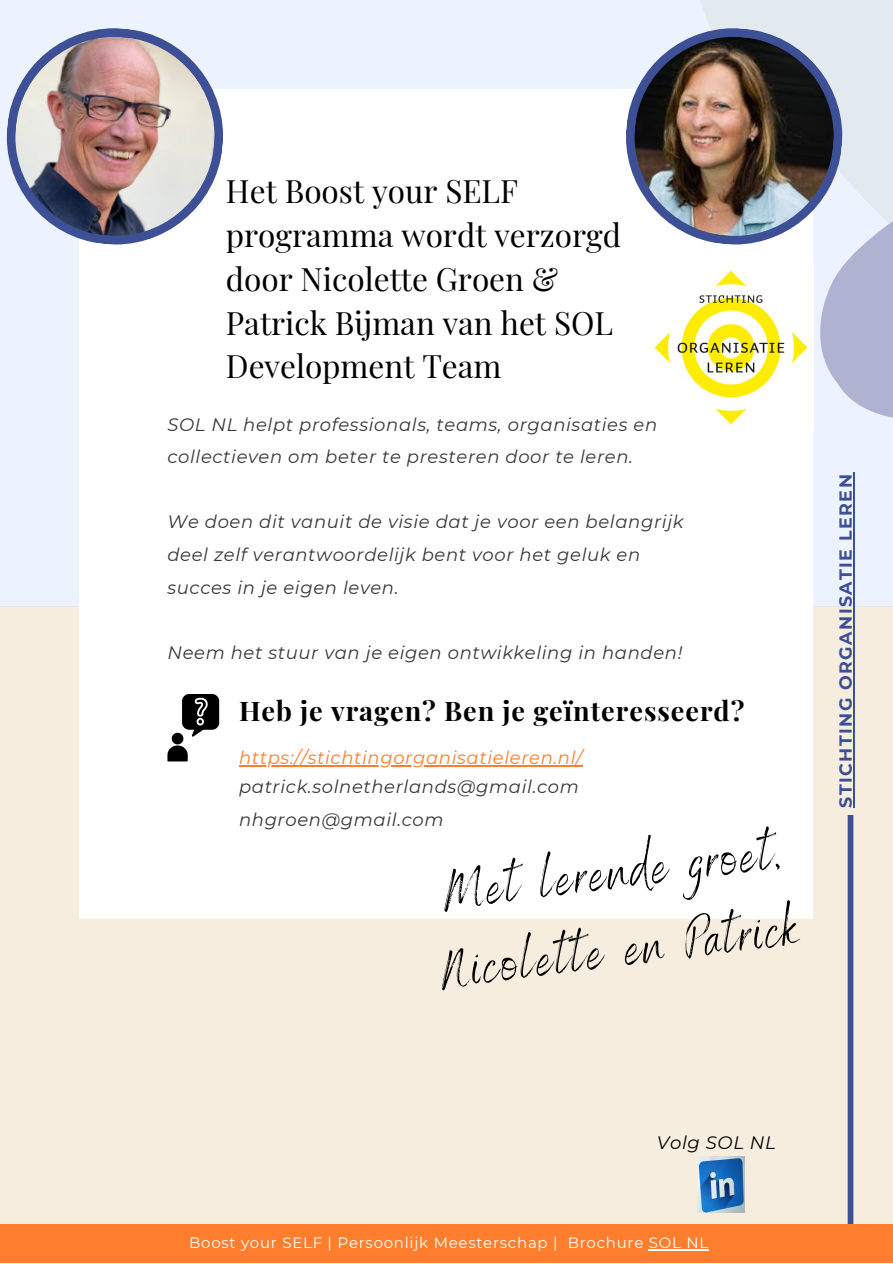
<style>
.page{position:relative;width:893px;height:1264px;background:#fff}
.page>*{position:absolute;margin:0;border:0;box-sizing:border-box;transform-origin:0 0}
.t1{font:55.8px "Benedict";color:#000}
.t2{font:31.5px/43.8px "Playfair Display";color:#000}
.t3{font:700 27px "Playfair Display";letter-spacing:.035em;color:#000}
.t4{font:italic 18px/32.5px "Montserrat";letter-spacing:.035em;color:#373737}
.t5{font:italic 18px "Montserrat";letter-spacing:.035em;color:#ff7e2e}
.t6{font:italic 18px "Montserrat";letter-spacing:.035em;color:#000}
.t7{font:700 17.4px "Montserrat";letter-spacing:.085em;color:#3d5096}
.t8{font:15px "Montserrat";letter-spacing:.05em;color:#fff}
</style>
<div class="page">
<div style="left:0;top:606px;width:892px;height:617px;background:#f6edde"></div>
<div style="left:847px;top:815px;width:6px;height:447px;background:#3d5096"></div>
<div style="left:0;top:0;width:892px;height:606px;background:#edf2ff"></div>
<div style="left:79px;top:89px;width:734px;height:829px;background:#fff"></div>
<svg style="left:813px;top:328px;width:79px;height:151px"></svg>
<div style="left:0;top:1224px;width:892px;height:38px;background:#ff7e2e"></div>
<svg style="left:701px;top:0;width:191px;height:328px;fill:#e2eaf0"></svg>
<svg style="left:626px;top:23px;width:221px;height:227px"></svg>
<img style="left:629px;top:32px;width:209px;height:209px">
<svg style="left:167px;top:694px;width:52px;height:67px"></svg>
<svg style="left:6px;top:28px;width:217px;height:217px"></svg>
<img style="left:10px;top:32px;width:209px;height:209px">
<img style="left:654px;top:265px;width:159px;height:160px">
<img style="left:697px;top:1156px;width:47px;height:55px">
<hr style="left:852px;top:473px;width:2px;height:335px;background:#3d5096">
<hr style="left:239px;top:765px;width:344px;height:1px;background:#ff7e2e">
<hr style="left:648px;top:1249px;width:60px;height:1px;background:#fff">
<p class="t2" style="left:226px;top:168px;width:396px">Het Boost your SELF programma wordt verzorgd door Nicolette Groen &amp;<br>Patrick Bij man van het SOL<br>Development Team</p>
<p class="t4" style="left:167px;top:408px;width:491px">SOL NL helpt professionals, teams, organisaties en collectieven om beter te presteren door te leren.</p>
<p class="t4" style="left:167px;top:505px;width:517px">We doen dit vanuit de visie dat je voor een belangrijk deel zelf verantwoordelijk bent voor het geluk en succes in je eigen leven.</p>
<p class="t4" style="left:167px;top:636px;width:516px">Neem het stuur van je eigen ontwikkeling in handen!</p>
<p class="t3" style="left:239px;top:691px;width:507px">Heb je vragen? Ben je geïnteresseerd?</p>
<p class="t5" style="left:239px;top:746px;width:345px">https://stichtingorganisatieleren.nl/</p>
<p class="t4" style="left:239px;top:770px;width:341px">patrick.solnetherlands@gmail.com</p>
<p class="t4" style="left:239px;top:803px;width:206px">nhgroen@gmail.com</p>
<p class="t1" style="left:438px;top:856px;width:339px;rotate:-7deg">Met lerende groet,</p>
<p class="t1" style="left:435px;top:934px;width:363px;rotate:-7deg">Nicolette en Patrick</p>
<p class="t7" style="left:835px;top:808px;width:335px;rotate:-90deg">STICHTING ORGANISATIE LEREN</p>
<p class="t6" style="left:656px;top:1131px;width:120px">Volg SOL NL</p>
<p class="t8" style="left:189px;top:1233px;width:520px">Boost your SELF | Persoonlijk Meesterschap | Brochure SOL NL</p>
</div>
